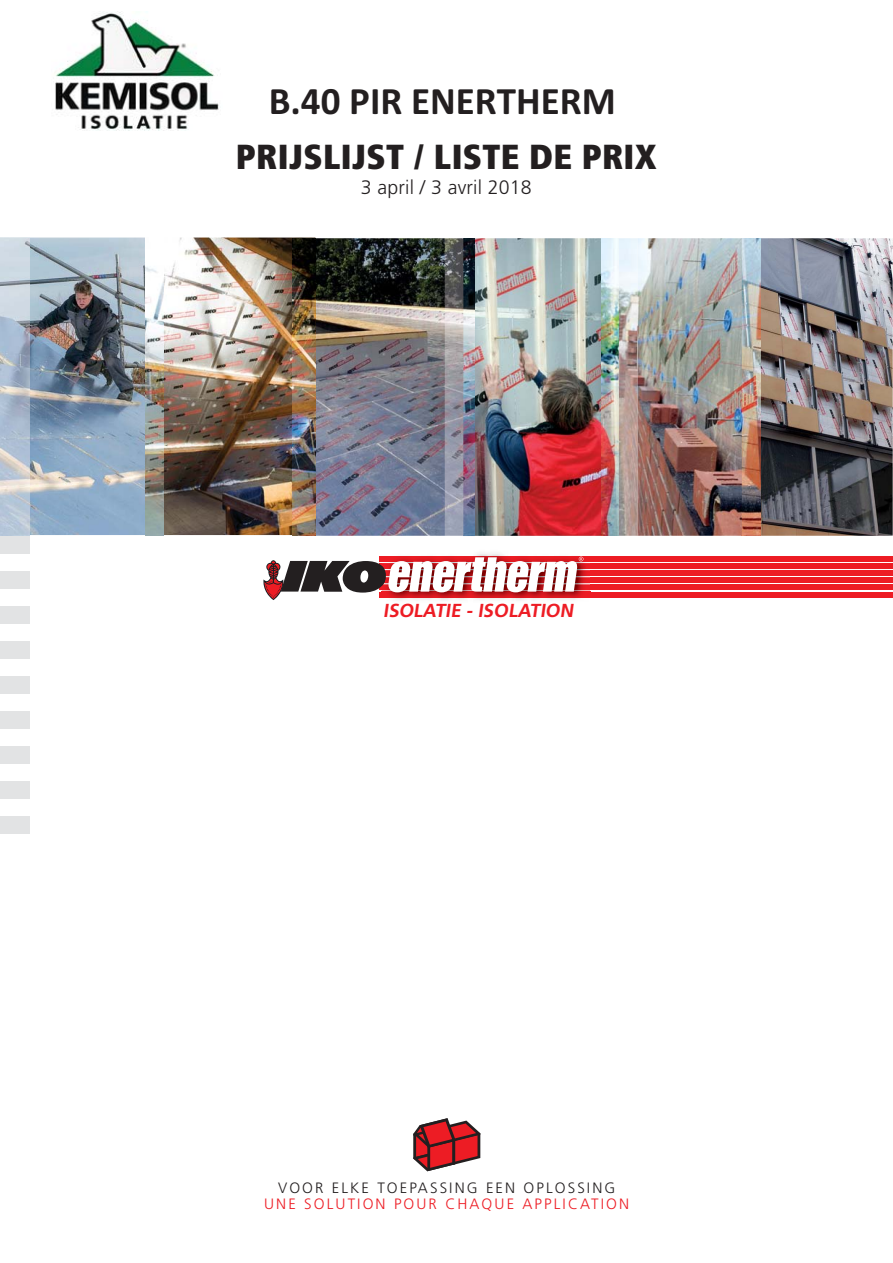
<style>
.page{position:relative;width:893px;height:1263px;background:#fff}
.page>*{position:absolute;margin:0;border:0;box-sizing:border-box;transform-origin:0 0}
.t1{font:700 39px "Calibri";color:#231f20}
.t2{font:900 condensed 34.8px "Frutiger";letter-spacing:.01em;color:#231f20}
.t3{font:300 19.5px "Frutiger";letter-spacing:.01em;color:#231f20}
.t4{font:700 18.9px "Frutiger";color:#ed1c24}
.t5{font:300 15px "Frutiger";letter-spacing:.14em;color:#ed1c24}
.t6{font:300 15px "Frutiger";letter-spacing:.14em;color:#231f20}
</style>
<div class="page">
<div style="left:0;top:536px;width:30px;height:17px;background:#e2e3e4"></div>
<div style="left:0;top:571px;width:30px;height:17px;background:#e2e3e4"></div>
<div style="left:0;top:606px;width:30px;height:17px;background:#e2e3e4"></div>
<div style="left:0;top:641px;width:30px;height:17px;background:#e2e3e4"></div>
<div style="left:0;top:676px;width:30px;height:17px;background:#e2e3e4"></div>
<div style="left:0;top:711px;width:30px;height:17px;background:#e2e3e4"></div>
<div style="left:0;top:746px;width:30px;height:17px;background:#e2e3e4"></div>
<div style="left:0;top:781px;width:30px;height:17px;background:#e2e3e4"></div>
<div style="left:0;top:816px;width:30px;height:17px;background:#e2e3e4"></div>
<svg style="left:413px;top:1118px;width:67px;height:53px"></svg>
<div style="left:379px;top:592px;width:514px;height:5px;background:#ed1c24"></div>
<div style="left:379px;top:585px;width:514px;height:5px;background:#ed1c24"></div>
<div style="left:379px;top:577px;width:514px;height:6px;background:#ed1c24"></div>
<div style="left:379px;top:570px;width:514px;height:6px;background:#ed1c24"></div>
<div style="left:379px;top:563px;width:514px;height:6px;background:#ed1c24"></div>
<div style="left:379px;top:556px;width:514px;height:6px;background:#ed1c24"></div>
<img style="left:476px;top:554px;width:114px;height:44px">
<img style="left:583px;top:592px;width:7px;height:5px">
<img style="left:583px;top:585px;width:7px;height:5px">
<img style="left:583px;top:570px;width:7px;height:13px">
<img style="left:475px;top:556px;width:115px;height:13px">
<svg style="left:263px;top:557px;width:320px;height:43px"></svg>
<img style="left:315px;top:238px;width:427px;height:298px">
<img style="left:742px;top:238px;width:151px;height:298px">
<img style="left:602px;top:238px;width:35px;height:298px">
<svg style="left:292px;top:535px;width:153px;height:1px"></svg>
<img style="left:445px;top:238px;width:29px;height:298px">
<img style="left:30px;top:238px;width:115px;height:297px">
<img style="left:164px;top:238px;width:128px;height:297px">
<img style="left:292px;top:238px;width:23px;height:297px">
<img style="left:145px;top:267px;width:19px;height:268px">
<img style="left:0;top:238px;width:30px;height:297px">
<img style="left:55px;top:11px;width:164px;height:119px">
<h1 class="t1" style="left:269px;top:78px;width:349px">B.40 PIR ENERTHERM</h1>
<h2 class="t2" style="left:236px;top:143px;width:422px">PRIJSLIJST / LISTE DE PRIX</h2>
<h3 class="t3" style="left:361px;top:180px;width:172px">3 april / 3 avril 2018</h3>
<p class="t4" style="left:383px;top:603px;width:194px">ISOLATIE - ISOLATION</p>
<p class="t6" style="left:278px;top:1181px;width:339px">VOOR ELKE TOEPASSING EEN OPLOSSING</p>
<p class="t5" style="left:264px;top:1198px;width:366px">UNE SOLUTION POUR CHAQUE APPLICATION</p>
</div>
